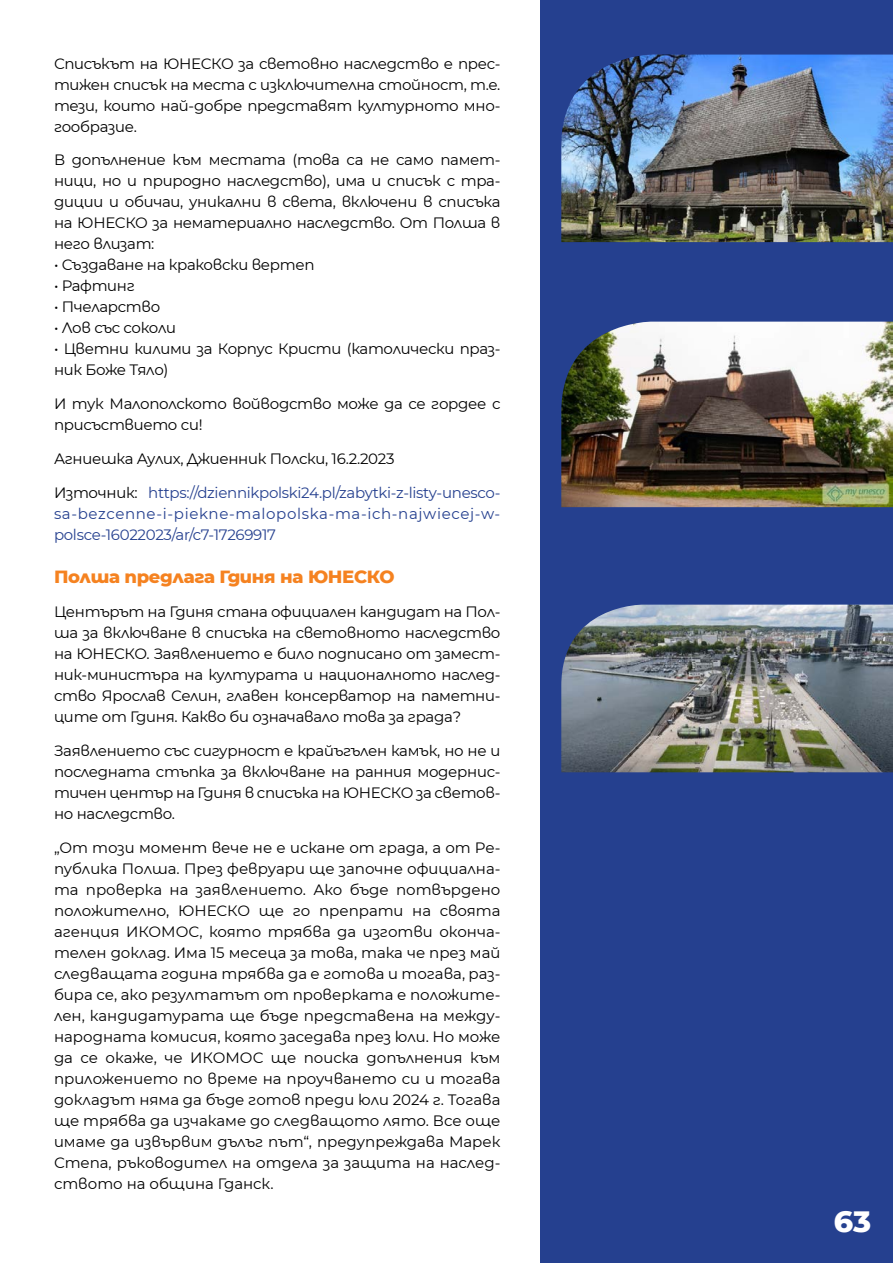
<style>
.page{position:relative;width:893px;height:1263px;background:#fff}
.page>*{position:absolute;margin:0;border:0;box-sizing:border-box;transform-origin:0 0}
.t1{font:800 30px "Montserrat";color:#fff}
.t2{font:800 18px "Montserrat";letter-spacing:-.02em;color:#f58220}
.t3{font:15px/21px "Montserrat";letter-spacing:-.02em;color:#000;text-align:justify}
.t4{font:15px/21px "Montserrat";letter-spacing:-.02em;color:#25408f;text-align:justify}
.s1{color:#000}
</style>
<div class="page">
<div style="left:540px;top:0;width:353px;height:1263px;background:#25408f"></div>
<img style="left:561px;top:55px;width:332px;height:187px">
<img style="left:561px;top:322px;width:332px;height:185px">
<img style="left:561px;top:605px;width:332px;height:167px">
<p class="t3" style="left:54px;top:52px;width:448px">Списъкът на ЮНЕСКО за световно наследство е прес&shy;тижен списък на места с изключителна стойност, т.е. тези, които най-добре представят културното мно&shy;гообразие.</p>
<p class="t3" style="left:54px;top:149px;width:448px">В допълнение към местата (това са не само памет&shy;ници, но и природно наследство), има и списък с тра&shy;диции и обичаи, уникални в света, включени в списъка на ЮНЕСКО за нематериално наследство. От Полша в него влизат:</p>
<p class="t3" style="left:54px;top:254px;width:262px">• Създаване на краковски вертеп</p>
<p class="t3" style="left:54px;top:275px;width:82px">• Рафтинг</p>
<p class="t3" style="left:54px;top:296px;width:108px">• П челарство</p>
<p class="t3" style="left:54px;top:317px;width:124px">• Лов със соколи</p>
<p class="t3" style="left:54px;top:338px;width:448px">• Цветни килими за Корпус Кристи (католически праз&shy;ник Боже Тяло)</p>
<p class="t3" style="left:54px;top:393px;width:448px">И тук Малополското войводство може да се гордее с присъствието си!</p>
<p class="t3" style="left:54px;top:447px;width:342px">Агниешка Аулих, Джиенник П олски, 16.2.2023</p>
<p class="t4" style="left:54px;top:481px;width:448px"><span class="s1">Източник:</span> https://dziennikpolski24.pl/zabytki-z-listy-unesco&shy;sa-bezcenne-i-piekne-malopolska-ma-ich-najwiecej-w&shy;polsce-16022023/ar/c7-17269917</p>
<p class="t2" style="left:54px;top:564px;width:342px">Полша предлага Гдиня на ЮНЕСКО</p>
<p class="t3" style="left:54px;top:601px;width:448px">Центърът на Гдиня стана официален кандидат на Пол&shy;ша за включване в списъка на световното наследство на ЮНЕСКО. Заявлението е било подписано от замест&shy;ник-министъра на културата и националното наслед&shy;ство Ярослав Селин, главен консерватор на паметни&shy;ците от Гдиня. Какво би означавало това за града?</p>
<p class="t3" style="left:54px;top:739px;width:448px">Заявлението със сигурност е крайъгълен камък, но не и последната стъпка за включване на ранния модернис&shy;тичен център на Гдиня в списъка на ЮНЕСКО за светов&shy;но наследство.</p>
<p class="t3" style="left:54px;top:836px;width:448px">„От този момент вече не е искане от града, а от Ре&shy;публика П олша. П рез февруари ще започне официална&shy;та проверка на заявлението. Ако бъде потвърдено положително, ЮНЕСКО ще го препрати на своята агенция ИКОМОС, която трябва да изготви оконча&shy;телен доклад. Има 15 месеца за това, така че през май следващата година трябва да е готова и тогава, раз&shy;бира се, ако резултатът от проверката е положите&shy;лен, кандидатурата ще бъде представена на между&shy;народната комисия, която заседава през юли. Но може да се окаже, че ИКОМОС ще поиска допълнения към приложението по време на проучването си и тогава докладът няма да бъде готов преди юли 2024 г. Тогава ще трябва да изчакаме до следващото лято. Все още имаме да извървим дълъг път“, предупреждава Марек Степа, ръководител на отдела за защита на наслед&shy;ството на община Гданск.</p>
<h1 class="t1" style="left:834px;top:1199px;width:39px">63</h1>
</div>
